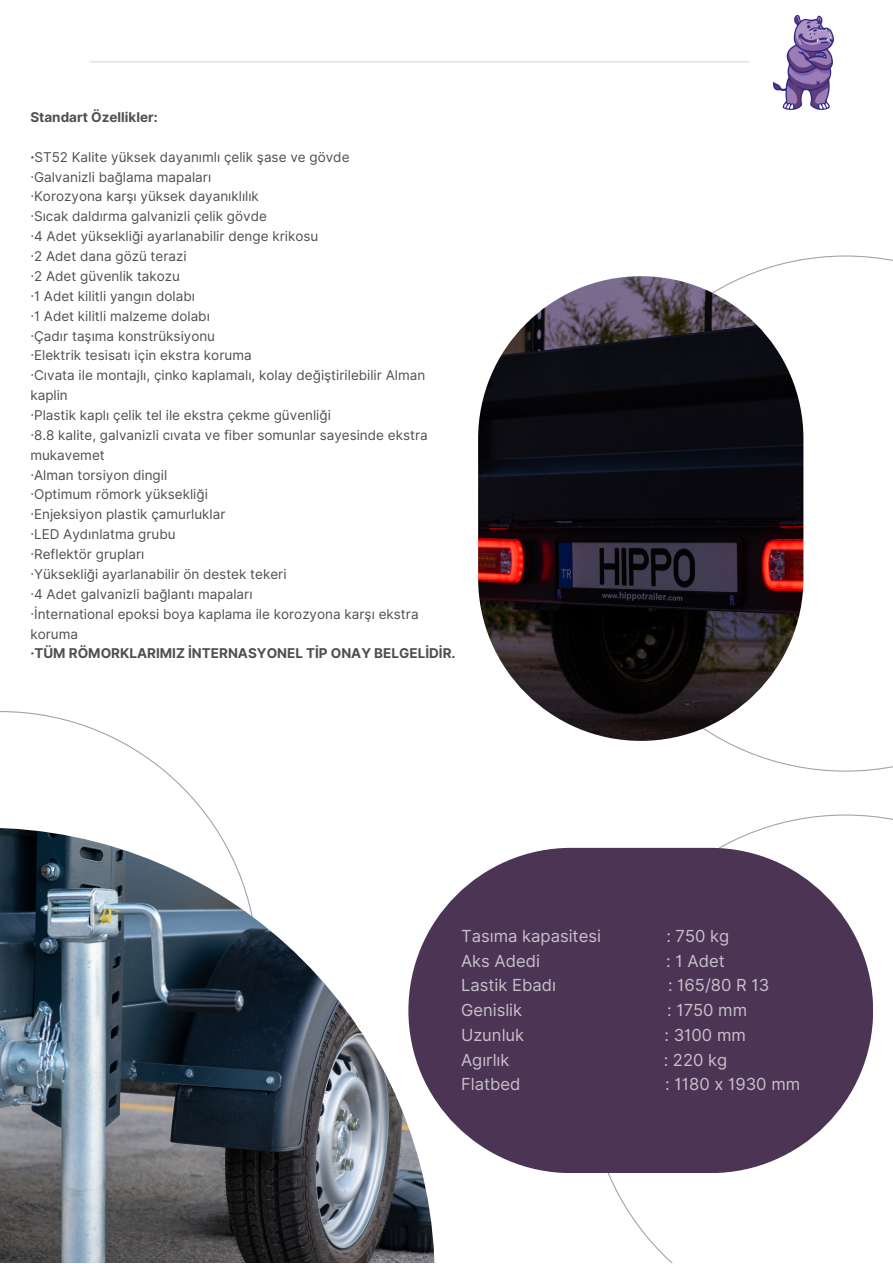
<style>
.page{position:relative;width:893px;height:1264px;background:#fff}
.page>*{position:absolute;margin:0;border:0;box-sizing:border-box;transform-origin:0 0}
.t1{font:16.65px "Inter";color:#fff}
.t2{font:13.5px/19.8px "Inter";color:#000}
.t3{font:700 13.5px "Inter";color:#000}
.s1{font-weight:700}
</style>
<div class="page">
<div style="left:408px;top:847px;width:465px;height:326px;background:#4b3454;border-radius:163px"></div>
<img style="left:0;top:827px;width:434px;height:435px">
<hr style="left:89px;top:61px;width:660px;height:1px;background:#4b3454">
<svg style="left:588px;top:255px;width:304px;height:516px"></svg>
<img style="left:478px;top:276px;width:325px;height:465px;border-radius:163px">
<img style="left:773px;top:16px;width:60px;height:93px">
<svg style="left:587px;top:814px;width:305px;height:448px"></svg>
<p class="t3" style="left:30px;top:109px;width:129px">Standart Özellikler:</p>
<p class="t2" style="left:30px;top:147px;width:399px"><span class="s1">·</span>ST52 Kalite yüksek dayanımlı çelik şase ve gövde<br>·Galvanizli bağlama mapaları<br>·Korozyona karşı yüksek dayanıklılık<br>·Sıcak daldırma galvanizli çelik gövde<br>·4 Adet yüksekliği ayarlanabilir denge krikosu<br>·2 Adet dana gözü terazi<br>·2 Adet güvenlik takozu<br>·1 Adet kilitli yangın dolabı<br>·1 Adet kilitli malzeme dolabı<br>·Çadır taşıma konstrüksiyonu<br>·Elektrik tesisatı için ekstra koruma<br>·Cıvata ile montajlı, çinko kaplamalı, kolay değiştirilebilir Alman kaplin<br>·Plastik kaplı çelik tel ile ekstra çekme güvenliği<br>·8.8 kalite, galvanizli cıvata ve fiber somunlar sayesinde ekstra mukavemet<br>·Alman torsiyon dingil<br>·Optimum römork yüksekliği<br>·Enjeksiyon plastik çamurluklar<br>·LED Aydınlatma grubu<br>·Reflektör grupları<br>·Yüksekliği ayarlanabilir ön destek tekeri<br>·4 Adet galvanizli bağlantı mapaları<br>·İnternational epoksi boya kaplama ile korozyona karşı ekstra koruma</p>
<p class="t3" style="left:30px;top:645px;width:426px">·TÜM RÖMORKLARIMIZ İNTERNASYONEL TİP ONAY BELGELİDİR.</p>
<p class="t1" style="left:461px;top:925px;width:141px">Tasıma kapasitesi</p>
<p class="t1" style="left:666px;top:925px;width:64px">: 750 kg</p>
<p class="t1" style="left:461px;top:950px;width:81px">Aks Adedi</p>
<p class="t1" style="left:666px;top:950px;width:60px">: 1 Adet</p>
<p class="t1" style="left:461px;top:975px;width:96px">Lastik Ebadı</p>
<p class="t1" style="left:668px;top:975px;width:103px">: 165/80 R 13</p>
<p class="t1" style="left:461px;top:1000px;width:63px">Genislik</p>
<p class="t1" style="left:667px;top:1000px;width:82px">: 1750 mm</p>
<p class="t1" style="left:461px;top:1024px;width:65px">Uzunluk</p>
<p class="t1" style="left:664px;top:1024px;width:83px">: 3100 mm</p>
<p class="t1" style="left:461px;top:1049px;width:50px">Agırlık</p>
<p class="t1" style="left:663px;top:1049px;width:65px">: 220 kg</p>
<p class="t1" style="left:461px;top:1074px;width:61px">Flatbed</p>
<p class="t1" style="left:665px;top:1074px;width:136px">: 1180 x 1930 mm</p>
</div>
